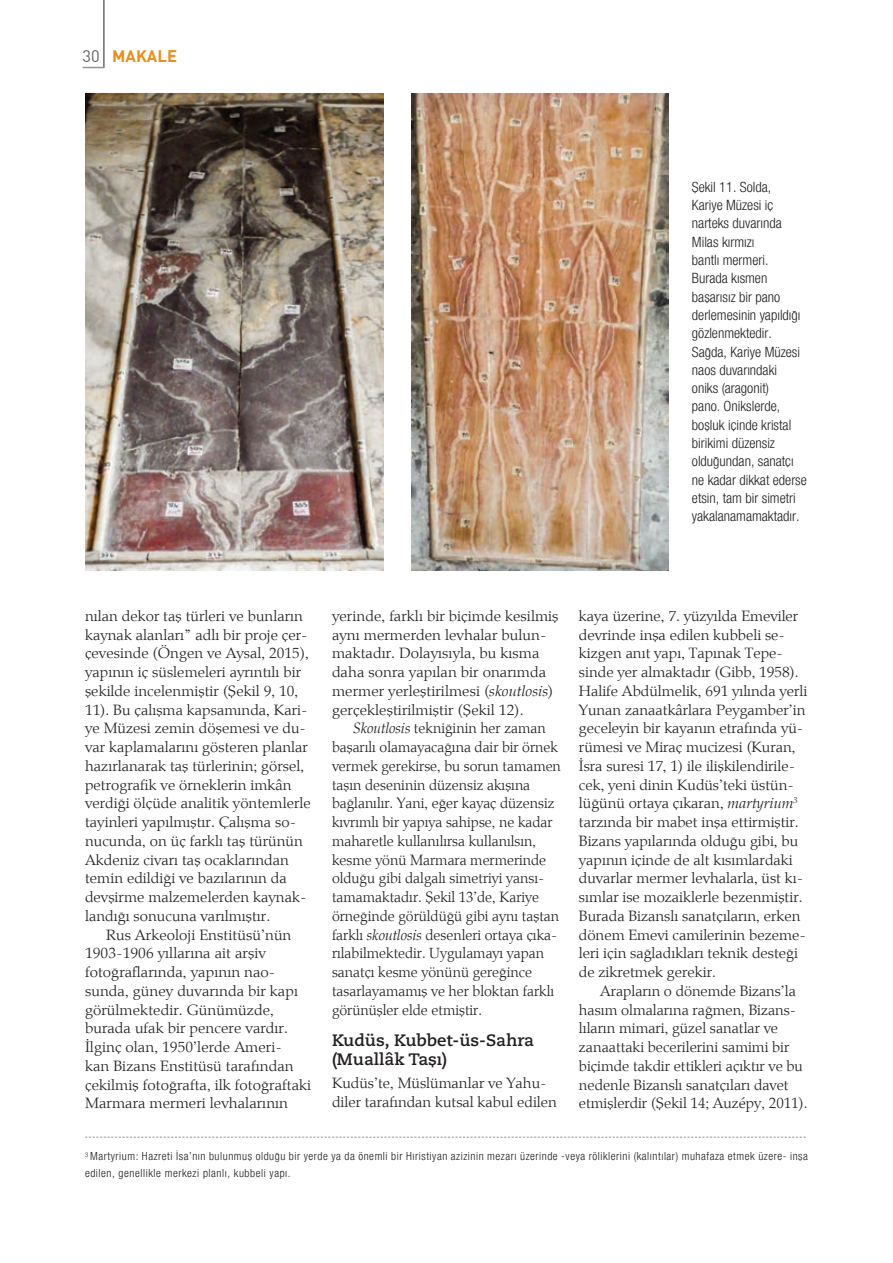
<style>
.page{position:relative;width:893px;height:1263px;background:#fff}
.page>*{position:absolute;margin:0;border:0;box-sizing:border-box;transform-origin:0 0}
.arabaslik{font:700 16.5px/18.8px "Caecilia";color:#231f20}
.t1{font:16.5px "dinbold T";color:#eb8c1b}
.metin{font:15px/18.8px "Palatino Light T";color:#231f20}
.resimalti{font:14.25px/18.3px "Helvetica LCT";color:#231f20}
.metin-2{font:11.25px/16.5px "Helvetica LCT";letter-spacing:.05em;color:#231f20}
.s1{font-family:"DINPLAINT";color:#636366}
.s2{font-family:"Palatino Light Italic T"}
</style>
<div class="page">
<hr style="left:104px;top:0;width:1px;height:68px;background:#231f20">
<svg style="left:83px;top:67px;width:21px;height:1px"></svg>
<img style="left:85px;top:94px;width:299px;height:477px">
<img style="left:411px;top:94px;width:258px;height:477px">
<svg style="left:85px;top:1137px;width:721px;height:1px"></svg>
<p class="t1" style="left:83px;top:46px;width:96px"><span class="s1">30</span> MAKALE</p>
<p class="resimalti" style="left:692px;top:177px;width:81px">Şekil 11. Solda,</p>
<p class="resimalti" style="left:692px;top:196px;width:116px">Kariye Müzesi iç narteks duvarında<br>Milas kırmızı<br>bantlı mermeri.<br>Burada kısmen başarısız bir pano derlemesinin yapıldığı gözlenmektedir.<br>Sağda, Kariye Müzesi naos duvarındaki oniks (aragonit)<br>pano. Onikslerde, boşluk içinde kristal birikimi düzensiz olduğundan, sanatçı ne kadar dikkat ederse etsin, tam bir simetri yakalanamamaktadır.</p>
<p class="metin" style="left:579px;top:607px;width:230px">kaya üzerine, 7. yüzyılda Emeviler devrinde inşa edilen kubbeli se&shy;kizgen anıt yapı, Tapınak Tepe&shy;sinde yer almaktadır (Gibb, 1958).<br>Halife Abdülmelik, 691 yılında yerli Yunan zanaatkârlara Peygamber’in geceleyin bir kayanın etrafında yü&shy;rümesi ve Miraç mucizesi (Kuran, İsra suresi 17, 1) ile ilişkilendirile&shy;cek, yeni dinin Kudüs’teki üstün&shy;lüğünü ortaya çıkaran, <span class="s2">martyrium</span><sup>3 </sup>tarzında bir mabet inşa ettirmiştir.<br>Bizans yapılarında olduğu gibi, bu yapının içinde de alt kısımlardaki duvarlar mermer levhalarla, üst kı&shy;sımlar ise mozaiklerle bezenmiştir.<br>Burada Bizanslı sanatçıların, erken dönem Emevi camilerinin bezeme&shy;leri için sağladıkları teknik desteği de zikretmek gerekir.</p>
<p class="metin" style="left:579px;top:982px;width:230px;text-indent:21px">Arapların o dönemde Bizans’la hasım olmalarına rağmen, Bizans&shy;lıların mimari, güzel sanatlar ve zanaattaki becerilerini samimi bir biçimde takdir ettikleri açıktır ve bu nedenle Bizanslı sanatçıları davet etmişlerdir (Şekil 14; Auzépy, 2011).</p>
<p class="metin-2" style="left:85px;top:1148px;width:724px"><sup>3</sup> Martyrium: Hazreti İsa’nın bulunmuş olduğu bir yerde ya da önemli bir Hıristiyan azizinin mezarı üzerinde -veya röliklerini (kalıntılar) muhafaza etmek üzere- inşa edilen, genellikle merkezi planlı, kubbeli yapı.</p>
<p class="metin" style="left:85px;top:607px;width:227px">nılan dekor taş türleri ve bunların kaynak alanları” adlı bir proje çer&shy;çevesinde (Öngen ve Aysal, 2015), yapının iç süslemeleri ayrıntılı bir şekilde incelenmiştir (Şekil 9, 10, 11). Bu çalışma kapsamında, Kari&shy;ye Müzesi zemin döşemesi ve du&shy;var kaplamalarını gösteren planlar hazırlanarak taş türlerinin; görsel, petrografik ve örneklerin imkân verdiği ölçüde analitik yöntemlerle tayinleri yapılmıştır. Çalışma so&shy;nucunda, on üç farklı taş türünün Akdeniz civarı taş ocaklarından temin edildiği ve bazılarının da devşirme malzemelerden kaynak&shy;landığı sonucuna varılmıştır.</p>
<p class="metin" style="left:85px;top:925px;width:228px;text-indent:21px">Rus Arkeoloji Enstitüsü’nün<br>1903-1906 yıllarına ait arşiv fotoğraflarında, yapının nao&shy;sunda, güney duvarında bir kapı görülmektedir. Günümüzde, burada ufak bir pencere vardır.<br>İlginç olan, 1950’lerde Ameri-<br>kan Bizans Enstitüsü tarafından çekilmiş fotoğrafta, ilk fotoğraftaki<br>Marmara mermeri levhalarının</p>
<p class="metin" style="left:332px;top:607px;width:228px">yerinde, farklı bir biçimde kesilmiş aynı mermerden levhalar bulun&shy;maktadır. Dolayısıyla, bu kısma daha sonra yapılan bir onarımda mermer yerleştirilmesi (<span class="s2">skoutlosis</span>) gerçekleştirilmiştir (Şekil 12).</p>
<p class="metin" style="left:332px;top:719px;width:230px;text-indent:21px"><span class="s2">Skoutlosis</span> tekniğinin her zaman başarılı olamayacağına dair bir örnek vermek gerekirse, bu sorun tamamen taşın deseninin düzensiz akışına bağlanılır. Yani, eğer kayaç düzensiz kıvrımlı bir yapıya sahipse, ne kadar maharetle kullanılırsa kullanılsın, kesme yönü Marmara mermerinde olduğu gibi dalgalı simetriyi yansı&shy;tamamaktadır. Şekil 13’de, Kariye örneğinde görüldüğü gibi aynı taştan farklı <span class="s2">skoutlosis</span> desenleri ortaya çıka&shy;rılabilmektedir. Uygulamayı yapan sanatçı kesme yönünü gereğince tasarlayamamış ve her bloktan farklı görünüşler elde etmiştir.</p>
<p class="arabaslik" style="left:332px;top:1031px;width:204px">Kudüs, Kubbet-üs-Sahra (Muallâk Taşı)</p>
<p class="metin" style="left:332px;top:1074px;width:226px">Kudüs’te, Müslümanlar ve Yahu&shy;diler tarafından kutsal kabul edilen</p>
</div>
